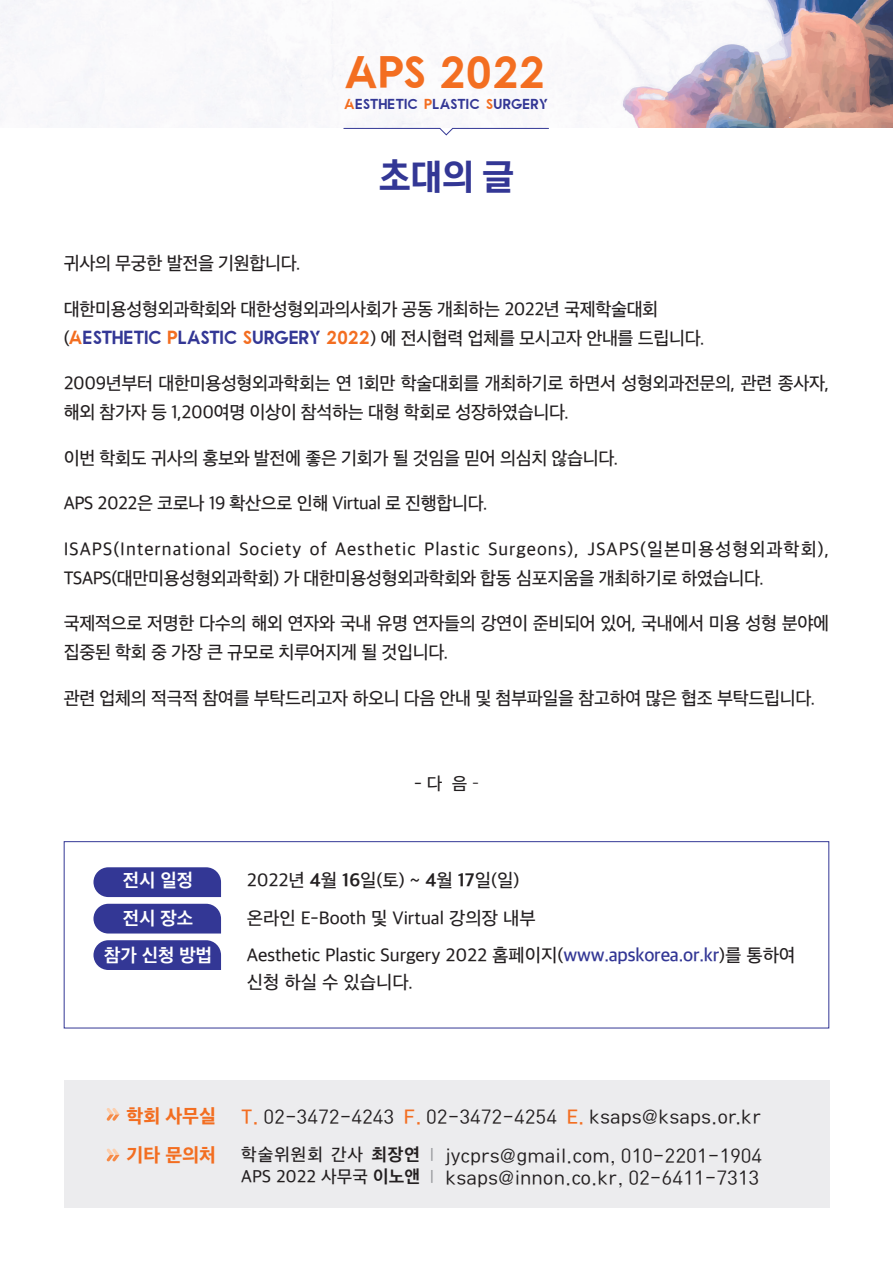
<style>
.page{position:relative;width:893px;height:1263px;background:#fff}
.page>*{position:absolute;margin:0;border:0;box-sizing:border-box;transform-origin:0 0}
.t1{font:700 45.3px "Qualy";color:#f36e21}
.t2{font:36px "NEXON Lv 2 Gothic OTF Bold";color:#333795}
.t3{font:800 19.5px "Apple SD Gothic Neo";color:#f36e21}
.t4{font:500 18.9px/28.7px "Apple SD Gothic Neo";letter-spacing:-.02em;color:#231f20}
.t5{font:500 18.9px/28.7px "Apple SD Gothic Neo";letter-spacing:.055em;color:#231f20}
.t6{font:500 18.9px "Apple SD Gothic Neo";color:#231f20}
.t7{font:700 18.9px "Apple SD Gothic Neo";color:#fff}
.t8{font:18px "Rix Head L";color:#231f20}
.t9{font:500 18px "Apple SD Gothic Neo";color:#231f20}
.t10{font:700 14.4px "Qualy";letter-spacing:.015em;color:#333795}
.s1{color:#f36e21}
.s2{font-family:"Qualy";font-weight:700;color:#f36e21}
.s3{font-family:"Qualy";font-weight:700;color:#333795}
.s4{font-weight:700}
.s5{font-weight:600;color:#333795}
.s6{font-family:"Rix Head M";color:#f36e21}
.s7{font-family:"Apple SD Gothic Neo";font-weight:500}
.s8{font-family:"Apple SD Gothic Neo";font-weight:700}
.s9{font-family:"Apple SD Gothic Neo";font-weight:500;color:#939598}
</style>
<div class="page">
<img style="left:0;top:0;width:893px;height:128px">
<svg style="left:343px;top:128px;width:206px;height:8px"></svg>
<div style="left:64px;top:1080px;width:766px;height:128px;background:#ececee"></div>
<div style="left:64px;top:841px;width:765px;height:187px;border:1px solid #333795"></div>
<svg style="left:93px;top:867px;width:128px;height:30px"></svg>
<div style="left:93px;top:904px;width:128px;height:29px;background:#333795"></div>
<svg style="left:93px;top:940px;width:128px;height:30px"></svg>
<svg style="left:106px;top:1108px;width:14px;height:13px"></svg>
<svg style="left:106px;top:1148px;width:14px;height:13px"></svg>
<h1 class="t1" style="left:346px;top:46px;width:203px">APS 2022</h1>
<p class="t10" style="left:344px;top:95px;width:206px"><span class="s1">A</span>ESTHETIC <span class="s1">P</span>LASTIC <span class="s1">S</span>URGERY</p>
<h2 class="t2" style="left:379px;top:158px;width:136px">초대의 글</h2>
<p class="t4" style="left:64px;top:250px;width:239px">귀사의 무궁한 발전을 기원합니다.</p>
<p class="t4" style="left:64px;top:296px;width:596px">대한미용성형외과학회와 대한성형외과의사회가 공동 개최하는 2022년 국제학술대회</p>
<p class="t4" style="left:64px;top:325px;width:643px">(<span class="s2">A</span><span class="s3">ESTHETIC</span> <span class="s2">P</span><span class="s3">LASTIC</span> <span class="s2">S</span><span class="s3">URGERY</span> <span class="s2">2022</span>) 에 전시협력 업체를 모시고자 안내를 드립니다.</p>
<p class="t4" style="left:64px;top:370px;width:767px">2009년부터 대한미용성형외과학회는 연 1회만 학술대회를 개최하기로 하면서 성형외과전문의, 관련 종사자, 해외 참가자 등 1,200여명 이상이 참석하는 대형 학회로 성장하였습니다.</p>
<p class="t4" style="left:64px;top:445px;width:556px">이번 학회도 귀사의 홍보와 발전에 좋은 기회가 될 것임을 믿어 의심치 않습니다.</p>
<p class="t4" style="left:64px;top:490px;width:426px">APS 2022은 코로나 19 확산으로 인해 Virtual 로 진행합니다.</p>
<p class="t5" style="left:64px;top:536px;width:767px">ISAPS(International Society of Aesthetic Plastic Surgeons), JSAPS(일본미용성형외과학회),<br>TSAPS(대만미용성형외과학회) 가 대한미용성형외과학회와 합동 심포지움을 개최하기로 하였습니다.</p>
<p class="t4" style="left:64px;top:610px;width:767px">국제적으로 저명한 다수의 해외 연자와 국내 유명 연자들의 강연이 준비되어 있어, 국내에서 미용 성형 분야에 집중된 학회 중 가장 큰 규모로 치루어지게 될 것입니다.</p>
<p class="t4" style="left:64px;top:685px;width:753px">관련 업체의 적극적 참여를 부탁드리고자 하오니 다음 안내 및 첨부파일을 참고하여 많은 협조 부탁드립니다.</p>
<p class="t7" style="left:123px;top:870px;width:72px">전시 일정</p>
<p class="t7" style="left:123px;top:908px;width:72px">전시 장소</p>
<p class="t7" style="left:104px;top:945px;width:110px">참가 신청 방법</p>
<p class="t9" style="left:414px;top:774px;width:66px">- 다 음 –</p>
<p class="t4" style="left:247px;top:867px;width:274px">2022년 <span class="s4">4</span>월 <span class="s4">16</span>일(토) ~ <span class="s4">4</span>월 <span class="s4">17</span>일(일)</p>
<p class="t6" style="left:247px;top:908px;width:291px">온라인 E-Booth 및 Virtual 강의장 내부</p>
<p class="t6" style="left:247px;top:945px;width:550px">Aesthetic Plastic Surgery 2022 홈페이지(<span class="s5">www.apskorea.or.kr</span>)를 통하여</p>
<p class="t4" style="left:247px;top:969px;width:168px">신청 하실 수 있습니다.</p>
<p class="t3" style="left:126px;top:1105px;width:91px">학회 사무실</p>
<p class="t8" style="left:241px;top:1105px;width:522px"><span class="s6">T.</span> 02-3472-4243 <span class="s6">F.</span> 02-3472-4254 <span class="s6">E.</span> ksaps@ksaps.or.kr</p>
<p class="t3" style="left:126px;top:1144px;width:91px">기타 문의처</p>
<p class="t8" style="left:241px;top:1145px;width:523px"><span class="s7">학술위원회 간사</span> <span class="s8">최장연</span> <span class="s9">–</span> jycprs@gmail.com, 010-2201-1904</p>
<p class="t8" style="left:241px;top:1166px;width:520px"><span class="s7">APS 2022 사무국</span> <span class="s8">이노앤</span> <span class="s9">–</span> ksaps@innon.co.kr, 02-6411-7313</p>
</div>
